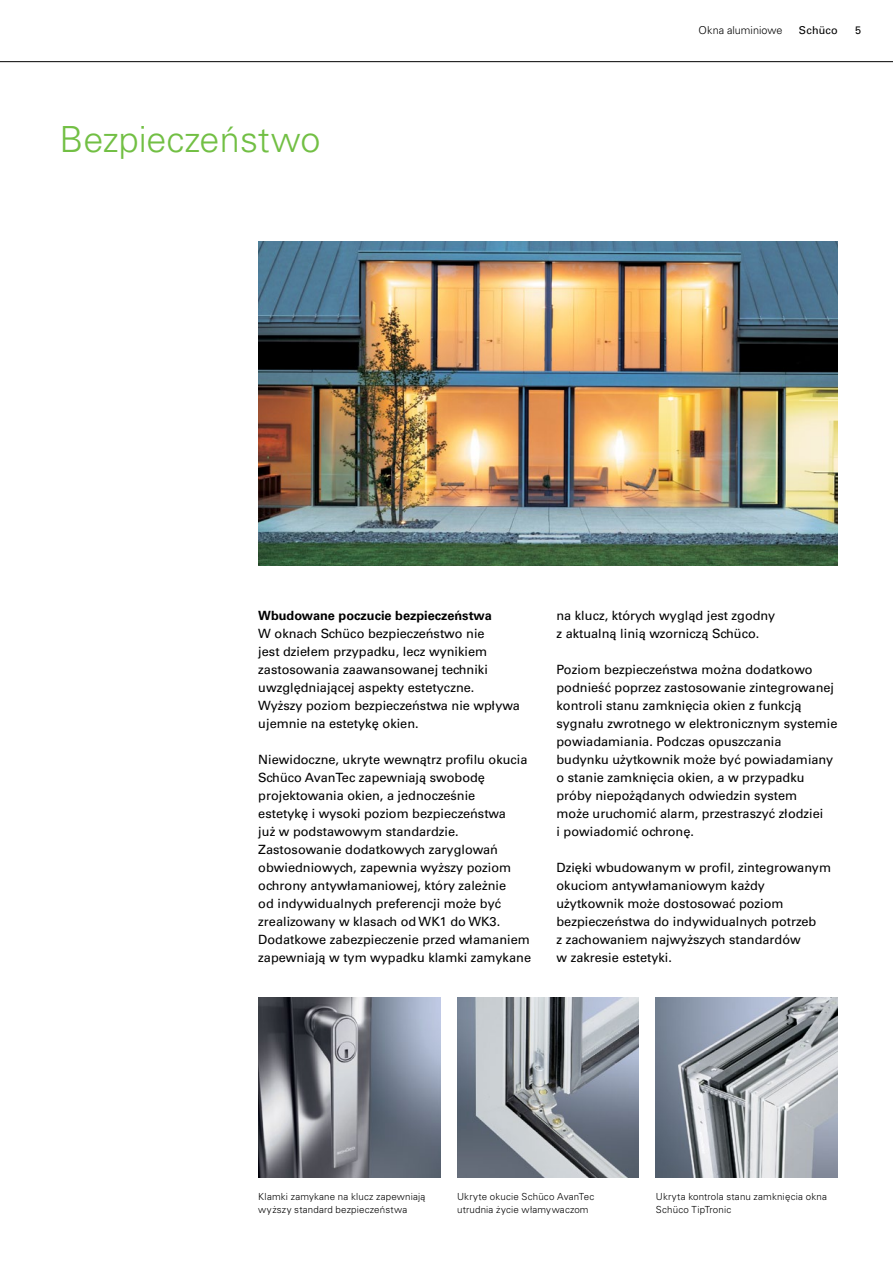
<style>
.page{position:relative;width:893px;height:1263px;background:#fff}
.page>*{position:absolute;margin:0;border:0;box-sizing:border-box;transform-origin:0 0}
.t1{font:300 36px "Univers LT Pl";letter-spacing:-.005em;color:#72bf44}
.t2{font:12.75px/18px "Univers LT Pl";color:#000}
.t3{font:700 12.75px "Univers LT Pl";color:#000}
.t4{font:300 10.8px "Univers LT Pl";color:#000}
.t5{font:10.8px "Univers LT Pl";letter-spacing:.015em;color:#000}
.t6{font:300 9.75px/12.8px "Univers LT Pl";letter-spacing:.02em;color:#000}
</style>
<div class="page">
<hr style="left:0;top:61px;width:893px;height:1px;background:#000">
<img style="left:258px;top:242px;width:580px;height:324px">
<img style="left:258px;top:998px;width:182px;height:180px">
<img style="left:457px;top:998px;width:182px;height:180px">
<img style="left:656px;top:998px;width:182px;height:180px">
<h1 class="t1" style="left:60px;top:117px;width:262px">Bezpieczeństwo</h1>
<p class="t4" style="left:699px;top:24px;width:85px">Okna aluminiowe</p>
<p class="t5" style="left:799px;top:24px;width:40px">Schüco</p>
<p class="t5" style="left:855px;top:24px;width:8px">5</p>
<p class="t3" style="left:258px;top:608px;width:235px">Wbudowane poczucie bezpieczeństwa</p>
<p class="t2" style="left:258px;top:624px;width:263px">W oknach Schüco bezpieczeństwo nie<br>jest dziełem przypadku, lecz wynikiem zastosowania zaawansowanej techniki uwzględniającej aspekty estetyczne.<br>Wyższy poziom bezpieczeństwa nie wpływa ujemnie na estetykę okien.</p>
<p class="t2" style="left:258px;top:750px;width:274px">Niewidoczne, ukryte wewnątrz profilu okucia Schüco AvanTec zapewniają swobodę projektowania okien, a jednocześnie<br>estetykę i wysoki poziom bezpieczeństwa<br>już w podstawowym standardzie.<br>Zastosowanie dodatkowych zaryglowań obwiedniowych, zapewnia wyższy poziom ochrony antywłamaniowej, który zależnie<br>od indywidualnych preferencji może być zrealizowany w klasach od WK1 do WK3.<br>Dodatkowe zabezpieczenie przed włamaniem zapewniają w tym wypadku klamki zamykane</p>
<p class="t2" style="left:556px;top:606px;width:220px">na klucz, których wygląd jest zgodny z aktualną linią wzorniczą Schüco.</p>
<p class="t2" style="left:556px;top:660px;width:282px">Poziom bezpieczeństwa można dodatkowo podnieść poprzez zastosowanie zintegrowanej kontroli stanu zamknięcia okien z funkcją sygnału zwrotnego w elektronicznym systemie powiadamiania. Podczas opuszczania<br>budynku użytkownik może być powiadamiany o stanie zamknięcia okien, a w przypadku próby niepożądanych odwiedzin system<br>może uruchomić alarm, przestraszyć złodziei<br>i powiadomić ochronę.</p>
<p class="t2" style="left:556px;top:858px;width:276px">Dzięki wbudowanym w profil, zintegrowanym okuciom antywłamaniowym każdy użytkownik może dostosować poziom bezpieczeństwa do indywidualnych potrzeb<br>z zachowaniem najwyższych standardów<br>w zakresie estetyki.</p>
<p class="t6" style="left:258px;top:1190px;width:169px">Klamki zamykane na klucz zapewniają wyższy standard bezpieczeństwa</p>
<p class="t6" style="left:457px;top:1190px;width:139px">Ukryte okucie Schüco AvanTec utrudnia życie włamywaczom</p>
<p class="t6" style="left:656px;top:1190px;width:172px">Ukryta kontrola stanu zamknięcia okna<br>Schüco TipTronic</p>
</div>
